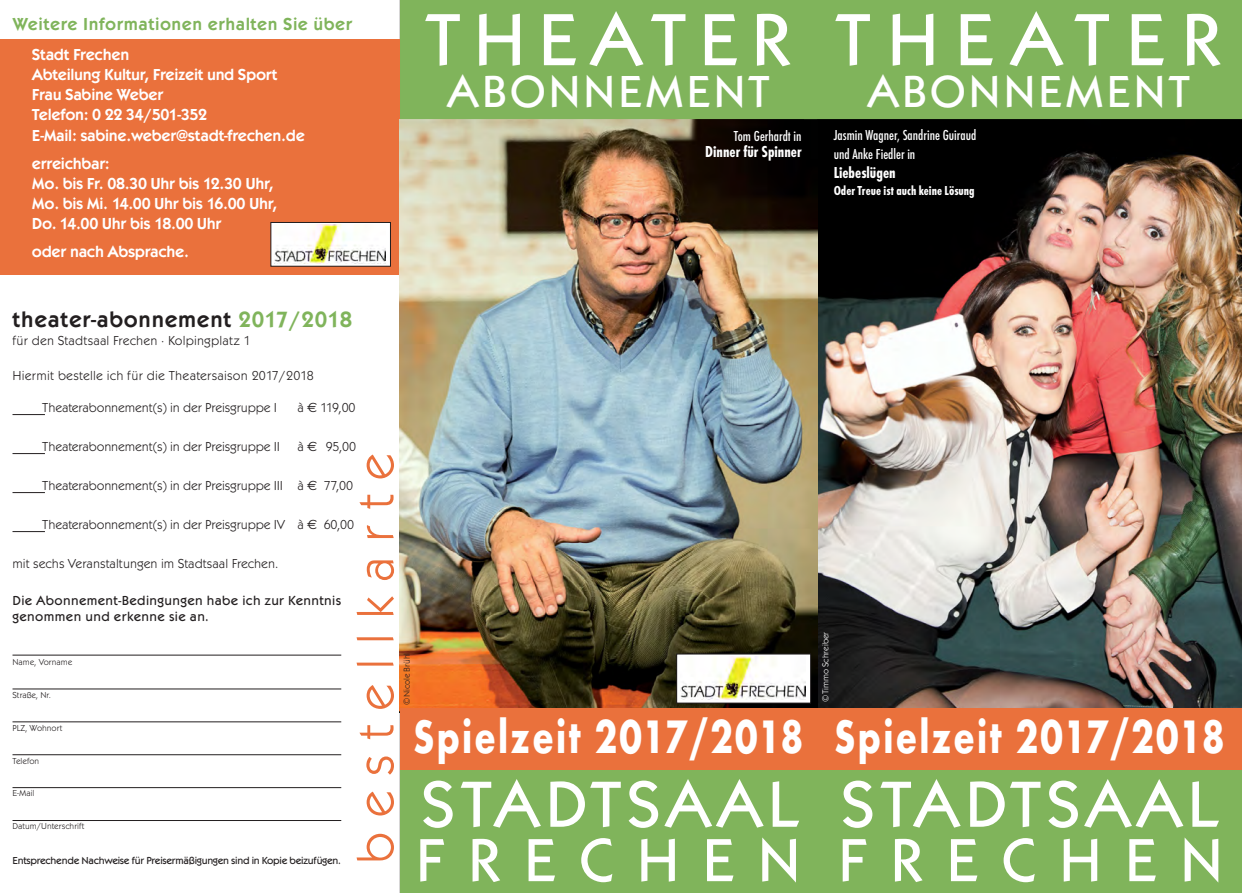
<style>
.page{position:relative;width:1242px;height:893px;background:#fff}
.page>*{position:absolute;margin:0;border:0;box-sizing:border-box;transform-origin:0 0}
.t1{font:500 76.5px "Kabel Itc T";letter-spacing:.195em;color:#fff}
.t2{font:500 76.5px "Kabel Itc T";letter-spacing:.155em;color:#fff}
.t3{font:500 67.5px "Kabel Itc T";letter-spacing:.065em;color:#fff}
.t4{font:500 63px "Kabel Itc T";letter-spacing:.35em;color:#fff}
.t5{font:54px "Kabel Itc T";letter-spacing:.26em;color:#ea713c}
.t6{font:700 48.75px "Futura T";letter-spacing:.06em;color:#fff;scale:.77 1}
.t7{font:500 46.5px "Kabel Itc T";letter-spacing:.055em;color:#fff}
.t8{font:600 22.8px "Kabel Itc T";letter-spacing:.025em;color:#231f20}
.t9{font:600 18px "Kabel Itc T";letter-spacing:.025em;color:#80b45b}
.t10{font:600 16.5px/20.1px "Kabel Itc T";letter-spacing:-.02em;color:#fff}
.t11{font:700 condensed 16.5px "Futura T";color:#fff}
.t12{font:500 condensed 15px/19px "Futura T";color:#fff}
.t13{font:13.5px "Kabel Itc T";letter-spacing:-.01em;color:#231f20}
.t14{font:500 13.5px/16.2px "Kabel Itc T";letter-spacing:.025em;color:#231f20}
.t15{font:13.5px "Kabel Itc T";letter-spacing:.015em;color:#231f20}
.t16{font:13.5px "Kabel Itc T";letter-spacing:.01em;color:#231f20}
.t17{font:700 condensed 13.5px "Futura T";color:#fff}
.t18{font:500 10.5px "Kabel Itc T";letter-spacing:-.025em;color:#231f20}
.t19{font:9px "Kabel Itc T";color:#231f20}
.t20{font:9px "Kabel Itc T";color:#fff}
.s1{color:#80b45b}
.s2{font-family:"Euro Sans"}
</style>
<div class="page">
<div style="left:0;top:39px;width:409px;height:235px;background:#ea713c"></div>
<img style="left:817px;top:119px;width:425px;height:589px">
<img style="left:400px;top:119px;width:417px;height:589px">
<hr style="left:13px;top:414px;width:32px;height:1px;background:#231f20">
<hr style="left:13px;top:453px;width:32px;height:1px;background:#231f20">
<hr style="left:13px;top:492px;width:32px;height:1px;background:#231f20">
<hr style="left:13px;top:531px;width:32px;height:1px;background:#231f20">
<hr style="left:13px;top:655px;width:328px;height:1px;background:#231f20">
<hr style="left:13px;top:689px;width:328px;height:1px;background:#231f20">
<hr style="left:13px;top:721px;width:328px;height:1px;background:#231f20">
<hr style="left:13px;top:754px;width:328px;height:1px;background:#231f20">
<hr style="left:13px;top:787px;width:328px;height:1px;background:#231f20">
<hr style="left:13px;top:820px;width:328px;height:1px;background:#231f20">
<div style="left:400px;top:768px;width:417px;height:125px;background:#80b45b"></div>
<div style="left:814px;top:766px;width:428px;height:127px;background:#80b45b"></div>
<div style="left:677px;top:654px;width:133px;height:49px;background:#fff"></div>
<img style="left:680px;top:656px;width:125px;height:44px">
<div style="left:817px;top:0;width:425px;height:119px;background:#80b45b"></div>
<div style="left:400px;top:0;width:417px;height:119px;background:#80b45b"></div>
<div style="left:816px;top:708px;width:426px;height:61px;background:#ea713c"></div>
<div style="left:400px;top:708px;width:417px;height:61px;background:#ea713c"></div>
<div style="left:271px;top:223px;width:119px;height:43px;background:#fff"></div>
<div style="left:270px;top:222px;width:121px;height:45px;border:1px solid #231f20"></div>
<img style="left:274px;top:225px;width:112px;height:38px">
<p class="t9" style="left:13px;top:18px;width:341px">Weitere Informationen erhalten Sie über</p>
<p class="t10" style="left:32px;top:46px;width:274px">Stadt Frechen<br>Abteilung Kultur, Freizeit und Sport<br>Frau Sabine Weber<br>Telefon: 0 22 34/501-352<br>E-Mail: sabine.weber@stadt-frechen.de</p>
<p class="t10" style="left:32px;top:155px;width:247px">erreichbar:<br>Mo. bis Fr. 08.30 Uhr bis 12.30 Uhr,<br>Mo. bis Mi. 14.00 Uhr bis 16.00 Uhr,<br>Do. 14.00 Uhr bis 18.00 Uhr</p>
<p class="t10" style="left:32px;top:243px;width:158px">oder nach Absprache.</p>
<h1 class="t2" style="left:425px;top:12px;width:368px">THEATER</h1>
<h3 class="t7" style="left:447px;top:75px;width:325px">ABONNEMENT</h3>
<p class="t12" style="left:734px;top:127px;width:69px">Tom Gerhardt in</p>
<p class="t11" style="left:705px;top:145px;width:98px">Dinner für Spinner</p>
<h1 class="t1" style="left:835px;top:12px;width:388px">THEATER</h1>
<h3 class="t7" style="left:867px;top:75px;width:325px">ABONNEMENT</h3>
<p class="t12" style="left:833px;top:126px;width:144px">Jasmin Wagner, Sandrine Guiraud und Anke Fiedler in</p>
<p class="t11" style="left:833px;top:167px;width:64px">Liebeslügen</p>
<p class="t17" style="left:833px;top:185px;width:142px">Oder Treue ist auch keine Lösung</p>
<h3 class="t8" style="left:13px;top:311px;width:341px">theater-abonnement <span class="s1">2017/2018</span></h3>
<p class="t16" style="left:13px;top:336px;width:239px">für den Stadtsaal Frechen · Kolpingplatz 1</p>
<p class="t15" style="left:13px;top:371px;width:303px">Hiermit bestelle ich für die Theatersaison 2017/2018</p>
<p class="t13" style="left:42px;top:402px;width:236px">Theaterabonnement(s) in der Preisgruppe I</p>
<p class="t13" style="left:297px;top:402px;width:60px">à <span class="s2">€</span> 119,00</p>
<p class="t13" style="left:42px;top:441px;width:239px">Theaterabonnement(s) in der Preisgruppe II</p>
<p class="t13" style="left:297px;top:441px;width:60px">à <span class="s2">€</span> 95,00</p>
<p class="t13" style="left:42px;top:480px;width:312px">Theaterabonnement(s) in der Preisgruppe III à <span class="s2">€</span> 77,00</p>
<p class="t13" style="left:42px;top:519px;width:313px">Theaterabonnement(s) in der Preisgruppe IV à <span class="s2">€</span> 60,00</p>
<p class="t13" style="left:13px;top:558px;width:267px">mit sechs Veranstaltungen im Stadtsaal Frechen.</p>
<h3 class="t5" style="left:356px;top:864px;width:412px;rotate:-90deg">bestellkarte</h3>
<p class="t14" style="left:13px;top:593px;width:330px">Die Abonnement-Bedingungen habe ich zur Kenntnis genommen und erkenne sie an.</p>
<p class="t19" style="left:13px;top:659px;width:61px">Name, Vorname</p>
<p class="t19" style="left:13px;top:692px;width:40px">Straße, Nr.</p>
<p class="t19" style="left:13px;top:724px;width:52px">PLZ, Wohnort</p>
<p class="t19" style="left:13px;top:757px;width:28px">Telefon</p>
<p class="t19" style="left:13px;top:790px;width:24px">E-Mail</p>
<p class="t19" style="left:13px;top:823px;width:74px">Datum/Unterschrift</p>
<p class="t18" style="left:13px;top:856px;width:330px">Entsprechende Nachweise für Preisermäßigungen sind in Kopie beizufügen.</p>
<p class="t19" style="left:404px;top:705px;width:53px;rotate:-90deg">©Nicole Brühl</p>
<p class="t20" style="left:822px;top:702px;width:72px;rotate:-90deg">©Timmo Schreiber</p>
<h3 class="t6" style="left:413px;top:716px;width:1055px">Spielzeit 2017/2018 Spielzeit 2017/2018</h3>
<h2 class="t3" style="left:421px;top:780px;width:380px">STADTSAAL</h2>
<h3 class="t4" style="left:415px;top:837px;width:387px">FRECHEN</h3>
<h2 class="t3" style="left:841px;top:780px;width:380px">STADTSAAL</h2>
<h3 class="t4" style="left:837px;top:837px;width:387px">FRECHEN</h3>
</div>
